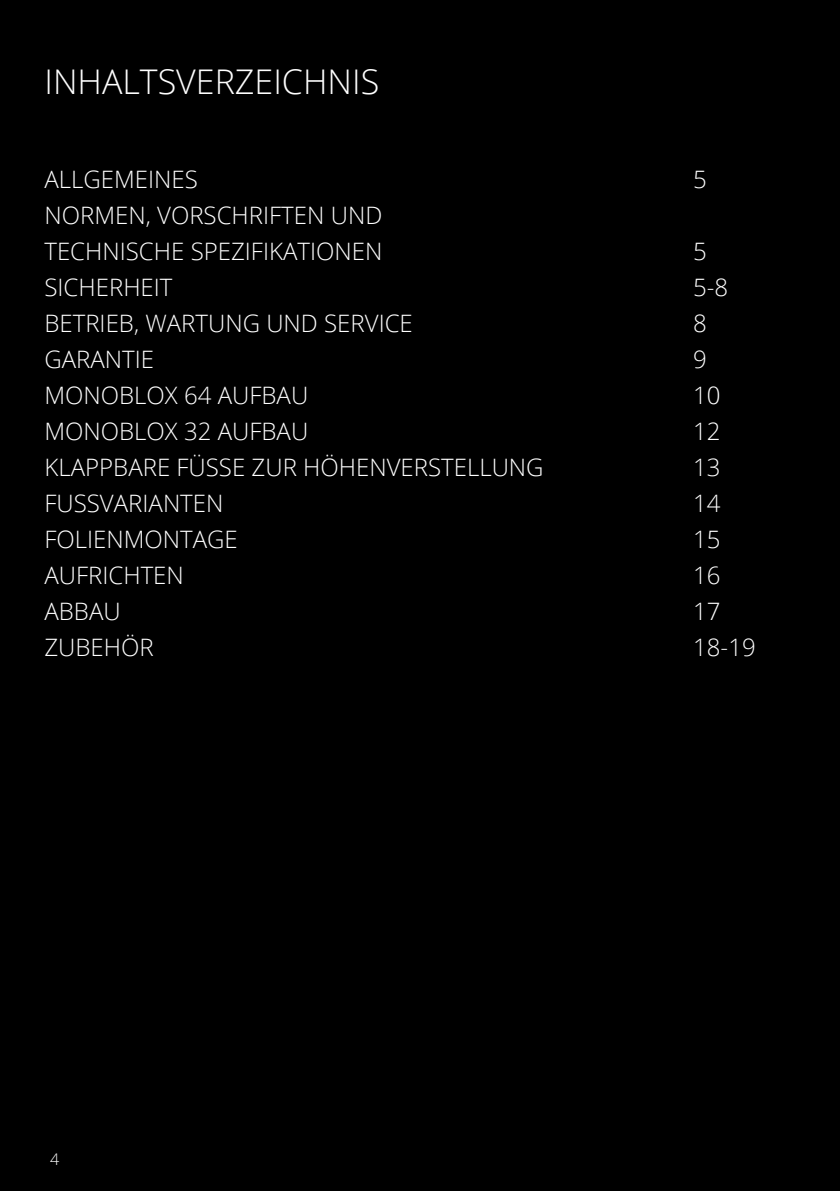
<style>
.page{position:relative;width:840px;height:1191px;background:#fff}
.page>*{position:absolute;margin:0;border:0;box-sizing:border-box;transform-origin:0 0}
.t1{font:300 34px "Open Sans";color:#fff}
.t2{font:300 24px/36px "Open Sans";color:#fff}
.t3{font:300 16px "Open Sans";color:#fff}
</style>
<div class="page">
<div style="left:0;top:0;width:839px;height:1191px;background:#000"></div>
<h1 class="t1" style="left:44px;top:58px;width:336px">INHALTSVERZEICHNIS</h1>
<p class="t2" style="left:44px;top:160px;width:155px">ALLGEMEINES</p>
<p class="t2" style="left:692px;top:160px;width:15px">5</p>
<p class="t2" style="left:44px;top:196px;width:339px">NORMEN, VORSCHRIFTEN UND<br>TECHNISCHE SPEZIFIKATIONEN</p>
<p class="t2" style="left:692px;top:232px;width:15px">5</p>
<p class="t2" style="left:44px;top:268px;width:129px">SICHERHEIT</p>
<p class="t2" style="left:692px;top:268px;width:37px">5-8</p>
<p class="t2" style="left:44px;top:304px;width:370px">BETRIEB, WARTUNG UND SERVICE</p>
<p class="t2" style="left:692px;top:304px;width:15px">8</p>
<p class="t2" style="left:44px;top:340px;width:111px">GARANTIE</p>
<p class="t2" style="left:692px;top:340px;width:15px">9</p>
<p class="t2" style="left:44px;top:376px;width:265px">MONOBLOX 64 AUFBAU</p>
<p class="t2" style="left:692px;top:376px;width:29px">10</p>
<p class="t2" style="left:44px;top:412px;width:265px">MONOBLOX 32 AUFBAU</p>
<p class="t2" style="left:692px;top:412px;width:29px">12</p>
<p class="t2" style="left:44px;top:448px;width:500px">KLAPPBARE FÜSSE ZUR HÖHENVERSTELLUNG</p>
<p class="t2" style="left:692px;top:448px;width:29px">13</p>
<p class="t2" style="left:44px;top:484px;width:180px">FUSSVARIANTEN</p>
<p class="t2" style="left:692px;top:484px;width:29px">14</p>
<p class="t2" style="left:44px;top:520px;width:195px">FOLIENMONTAGE</p>
<p class="t2" style="left:692px;top:520px;width:29px">15</p>
<p class="t2" style="left:44px;top:556px;width:141px">AUFRICHTEN</p>
<p class="t2" style="left:692px;top:556px;width:29px">16</p>
<p class="t2" style="left:44px;top:592px;width:78px">ABBAU</p>
<p class="t2" style="left:692px;top:592px;width:29px">17</p>
<p class="t2" style="left:44px;top:628px;width:111px">ZUBEHÖR</p>
<p class="t2" style="left:692px;top:628px;width:64px">18-19</p>
<p class="t3" style="left:50px;top:1148px;width:11px">4</p>
</div>
